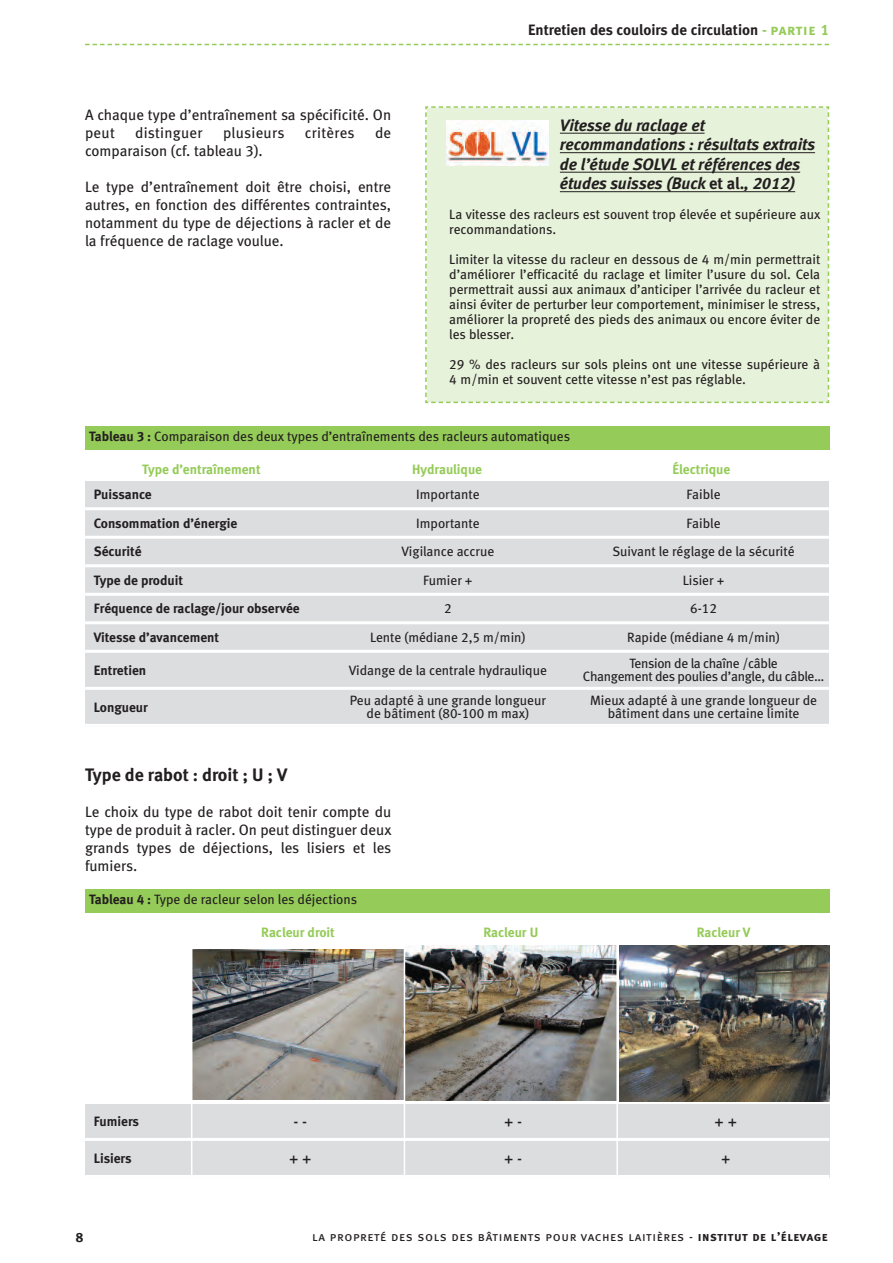
<style>
.page{position:relative;width:893px;height:1263px;background:#fff}
.page>*{position:absolute;margin:0;border:0;box-sizing:border-box;transform-origin:0 0}
.t1{font:18px "Meta Bold LF";color:#231f20}
.t2{font:italic 16.5px/19.5px "Meta Bold LF";color:#231f20}
.t3{font:16.5px "Meta Book LF";color:#231f20}
.t4{font:15px/18px "Meta Book LF";color:#231f20;text-align:justify}
.t5{font:15px "Meta Bold LF";color:#231f20}
.t6{font:15px "Meta Book LF";letter-spacing:.02em;color:#231f20}
.t7{font:13.5px/15px "Meta Book LF";color:#231f20;text-align:center}
.t8{font:13.5px "Meta Bold LF";color:#231f20}
.t9{font:13.5px "Meta Bold LF";color:#95cb58}
.t10{font:13.5px/13.5px "Meta Book LF";letter-spacing:-.02em;color:#231f20;text-align:center}
.t11{font:12.75px "Meta Book LF Caps";letter-spacing:.05em;color:#231f20}
.s1{color:#95cb58}
.s2{font-family:"Meta Bold LF Caps";color:#95cb58}
.s3{font-style:normal}
.s4{font-family:"Meta Bold LF"}
.s5{font-family:"Meta Bold LF Caps"}
</style>
<div class="page">
<svg style="left:85px;top:44px;width:744px;height:1px"></svg>
<div style="left:85px;top:482px;width:233px;height:27px;background:#dcdddf"></div>
<div style="left:318px;top:482px;width:255px;height:27px;background:#dcdddf"></div>
<div style="left:573px;top:482px;width:256px;height:27px;background:#dcdddf"></div>
<div style="left:85px;top:509px;width:233px;height:28px;background:#dcdddf"></div>
<div style="left:318px;top:509px;width:255px;height:28px;background:#dcdddf"></div>
<div style="left:573px;top:509px;width:256px;height:28px;background:#dcdddf"></div>
<div style="left:85px;top:537px;width:233px;height:29px;background:#dcdddf"></div>
<div style="left:318px;top:537px;width:255px;height:29px;background:#dcdddf"></div>
<div style="left:573px;top:537px;width:256px;height:29px;background:#dcdddf"></div>
<div style="left:85px;top:566px;width:233px;height:28px;background:#dcdddf"></div>
<div style="left:318px;top:566px;width:255px;height:28px;background:#dcdddf"></div>
<div style="left:573px;top:566px;width:256px;height:28px;background:#dcdddf"></div>
<div style="left:85px;top:594px;width:233px;height:29px;background:#dcdddf"></div>
<div style="left:318px;top:594px;width:255px;height:29px;background:#dcdddf"></div>
<div style="left:573px;top:594px;width:256px;height:29px;background:#dcdddf"></div>
<div style="left:85px;top:623px;width:233px;height:28px;background:#dcdddf"></div>
<div style="left:318px;top:623px;width:255px;height:28px;background:#dcdddf"></div>
<div style="left:573px;top:623px;width:256px;height:28px;background:#dcdddf"></div>
<div style="left:85px;top:651px;width:233px;height:37px;background:#dcdddf"></div>
<div style="left:318px;top:651px;width:255px;height:37px;background:#dcdddf"></div>
<div style="left:573px;top:651px;width:256px;height:37px;background:#dcdddf"></div>
<div style="left:85px;top:688px;width:233px;height:39px;background:#dcdddf"></div>
<div style="left:318px;top:688px;width:255px;height:39px;background:#dcdddf"></div>
<div style="left:573px;top:688px;width:256px;height:39px;background:#dcdddf"></div>
<hr style="left:85px;top:507px;width:744px;height:3px;background:#fff">
<hr style="left:85px;top:536px;width:744px;height:3px;background:#fff">
<hr style="left:85px;top:564px;width:744px;height:3px;background:#fff">
<hr style="left:85px;top:593px;width:744px;height:3px;background:#fff">
<hr style="left:85px;top:621px;width:744px;height:3px;background:#fff">
<hr style="left:85px;top:650px;width:744px;height:3px;background:#fff">
<hr style="left:85px;top:687px;width:744px;height:3px;background:#fff">
<hr style="left:85px;top:724px;width:744px;height:3px;background:#fff">
<div style="left:85px;top:426px;width:744px;height:24px;background:#95cb58"></div>
<div style="left:425px;top:106px;width:405px;height:298px;background:#e7f2da"></div>
<hr style="left:560px;top:133px;width:145px;height:1px;background:#231f20">
<hr style="left:560px;top:152px;width:255px;height:1px;background:#231f20">
<hr style="left:560px;top:172px;width:240px;height:1px;background:#231f20">
<hr style="left:560px;top:191px;width:149px;height:1px;background:#231f20">
<hr style="left:709px;top:191px;width:35px;height:1px;background:#231f20">
<hr style="left:744px;top:191px;width:51px;height:1px;background:#231f20">
<img style="left:446px;top:121px;width:102px;height:44px">
<img style="left:192px;top:949px;width:211px;height:150px">
<img style="left:405px;top:945px;width:211px;height:156px">
<img style="left:620px;top:945px;width:209px;height:156px">
<div style="left:85px;top:1104px;width:107px;height:35px;background:#dcdddf"></div>
<div style="left:192px;top:1104px;width:212px;height:35px;background:#dcdddf"></div>
<div style="left:404px;top:1104px;width:213px;height:35px;background:#dcdddf"></div>
<div style="left:617px;top:1104px;width:212px;height:35px;background:#dcdddf"></div>
<div style="left:85px;top:1139px;width:107px;height:39px;background:#dcdddf"></div>
<div style="left:192px;top:1139px;width:212px;height:39px;background:#dcdddf"></div>
<div style="left:404px;top:1139px;width:213px;height:39px;background:#dcdddf"></div>
<div style="left:617px;top:1139px;width:212px;height:39px;background:#dcdddf"></div>
<hr style="left:191px;top:920px;width:1px;height:258px;background:#fff">
<hr style="left:404px;top:920px;width:1px;height:258px;background:#fff">
<hr style="left:616px;top:920px;width:2px;height:258px;background:#fff">
<hr style="left:85px;top:1138px;width:744px;height:3px;background:#fff">
<hr style="left:85px;top:1175px;width:744px;height:3px;background:#fff">
<div style="left:85px;top:889px;width:744px;height:24px;background:#95cb58"></div>
<p class="t4" style="left:85px;top:106px;width:308px">A chaque type d’entraînement sa spécificité. On peut</p>
<p class="t6" style="left:135px;top:124px;width:69px">distinguer</p>
<p class="t4" style="left:223px;top:124px;width:63px">plusieurs</p>
<p class="t6" style="left:305px;top:124px;width:51px">critères</p>
<p class="t4" style="left:375px;top:124px;width:18px">de</p>
<p class="t4" style="left:85px;top:142px;width:179px">comparaison (cf. tableau 3).</p>
<p class="t4" style="left:85px;top:178px;width:308px">Le type d’entraînement doit être choisi, entre autres, en fonction des différentes contraintes, notamment du type de déjections à racler et de la fréquence de raclage voulue.</p>
<p class="t5" style="left:528px;top:21px;width:303px">Entretien des couloirs de circulation <span class="s1">-</span> <span class="s2">partie 1</span></p>
<p class="t2" style="left:560px;top:115px;width:257px">Vitesse du raclage et recommandations : résultats extraits de l’étude SOLVL et références des études suisses (Buck <span class="s3">et al.</span>, 2012)</p>
<p class="t7" style="left:449px;top:207px;width:373px;text-align:left">La vitesse des racleurs est souvent trop élevée et supérieure aux recommandations.</p>
<p class="t7" style="left:449px;top:252px;width:373px;text-align:justify">Limiter la vitesse du racleur en dessous de 4 m/min permettrait d’améliorer l’efficacité du raclage et limiter l’usure du sol. Cela permettrait aussi aux animaux d’anticiper l’arrivée du racleur et ainsi éviter de perturber leur comportement, minimiser le stress, améliorer la propreté des pieds des animaux ou encore éviter de les blesser.</p>
<p class="t7" style="left:449px;top:357px;width:372px;text-align:left">29 % des racleurs sur sols pleins ont une vitesse supérieure à<br>4 m/min et souvent cette vitesse n’est pas réglable.</p>
<p class="t7" style="left:89px;top:429px;width:482px"><span class="s4">Tableau 3 :</span> Comparaison des deux types d’entraînements des racleurs automatiques</p>
<p class="t9" style="left:142px;top:461px;width:120px">Type d’entraînement</p>
<p class="t9" style="left:412px;top:461px;width:71px">Hydraulique</p>
<p class="t9" style="left:672px;top:461px;width:59px">Électrique</p>
<p class="t8" style="left:94px;top:486px;width:59px">Puissance</p>
<p class="t7" style="left:416px;top:487px;width:65px">Importante</p>
<p class="t7" style="left:687px;top:487px;width:35px">Faible</p>
<p class="t8" style="left:94px;top:515px;width:145px">Consommation d’énergie</p>
<p class="t7" style="left:416px;top:515px;width:65px">Importante</p>
<p class="t7" style="left:687px;top:515px;width:35px">Faible</p>
<p class="t8" style="left:94px;top:543px;width:49px">Sécurité</p>
<p class="t7" style="left:401px;top:544px;width:94px">Vigilance accrue</p>
<p class="t7" style="left:612px;top:544px;width:184px">Suivant le réglage de la sécurité</p>
<p class="t8" style="left:94px;top:572px;width:91px">Type de produit</p>
<p class="t7" style="left:423px;top:572px;width:51px">Fumier +</p>
<p class="t7" style="left:683px;top:572px;width:43px">Lisier +</p>
<p class="t8" style="left:94px;top:600px;width:207px">Fréquence de raclage/jour observée</p>
<p class="t7" style="left:444px;top:601px;width:9px">2</p>
<p class="t7" style="left:690px;top:601px;width:28px">6-12</p>
<p class="t8" style="left:94px;top:629px;width:127px">Vitesse d’avancement</p>
<p class="t7" style="left:370px;top:629px;width:157px">Lente (médiane 2,5 m/min)</p>
<p class="t7" style="left:627px;top:629px;width:154px">Rapide (médiane 4 m/min)</p>
<p class="t8" style="left:94px;top:662px;width:54px">Entretien</p>
<p class="t7" style="left:349px;top:662px;width:200px">Vidange de la centrale hydraulique</p>
<p class="t10" style="left:583px;top:656px;width:243px">Tension de la chaîne /câble<br>Changement des poulies d’angle, du câble…</p>
<p class="t8" style="left:94px;top:699px;width:56px">Longueur</p>
<p class="t7" style="left:350px;top:693px;width:198px;line-height:13.5px">Peu adapté à une grande longueur de bâtiment (80-100 m max)</p>
<p class="t7" style="left:590px;top:693px;width:228px;line-height:13.5px">Mieux adapté à une grande longueur de bâtiment dans une certaine limite</p>
<h1 class="t1" style="left:85px;top:764px;width:204px">Type de rabot : droit ; U ; V</h1>
<p class="t4" style="left:85px;top:802px;width:308px">Le choix du type de rabot doit tenir compte du type de produit à racler. On peut distinguer deux grands types de déjections, les lisiers et les fumiers.</p>
<p class="t7" style="left:89px;top:892px;width:269px"><span class="s4">Tableau 4 :</span> Type de racleur selon les déjections</p>
<p class="t9" style="left:261px;top:924px;width:75px">Racleur droit</p>
<p class="t9" style="left:483px;top:924px;width:56px">Racleur U</p>
<p class="t9" style="left:697px;top:924px;width:55px">Racleur V</p>
<p class="t8" style="left:94px;top:1113px;width:47px">Fumiers</p>
<p class="t3" style="left:293px;top:1111px;width:15px">- -</p>
<p class="t3" style="left:504px;top:1111px;width:20px">+ -</p>
<p class="t3" style="left:715px;top:1111px;width:24px">+ +</p>
<p class="t8" style="left:94px;top:1150px;width:39px">Lisiers</p>
<p class="t3" style="left:289px;top:1148px;width:24px">+ +</p>
<p class="t3" style="left:504px;top:1148px;width:20px">+ -</p>
<p class="t3" style="left:721px;top:1148px;width:11px">+</p>
<p class="t8" style="left:76px;top:1229px;width:9px">8</p>
<p class="t11" style="left:312px;top:1229px;width:517px">la propreté des sols des bâtiments pour vaches laitières - <span class="s5">institut de l’élevage</span></p>
</div>
